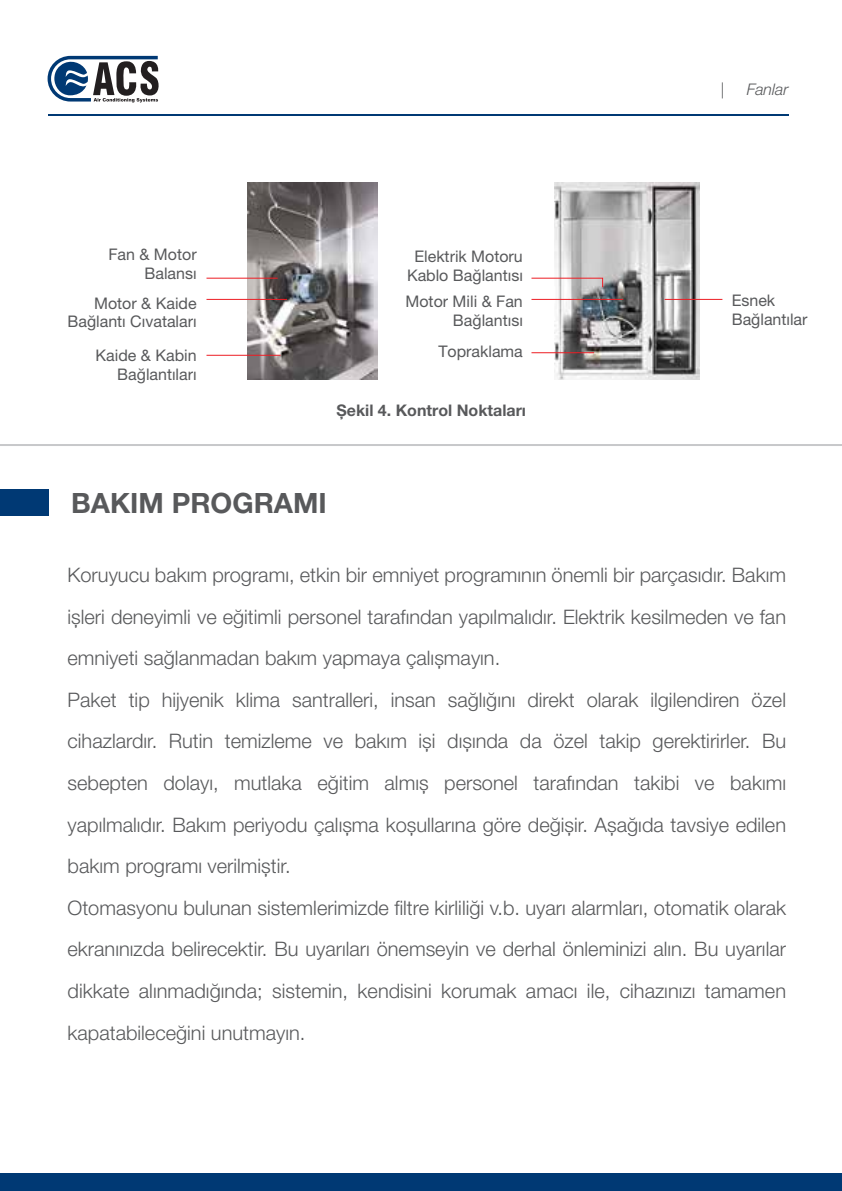
<style>
.page{position:relative;width:842px;height:1191px;background:#fff}
.page>*{position:absolute;margin:0;border:0;box-sizing:border-box;transform-origin:0 0}
.t1{font:700 28px "Helvetica Neue LT Pro";color:#58595b}
.t2{font:300 20px/41.6px "Helvetica Neue LT Pro";color:#58595b}
.t3{font:16px/19px "Helvetica Neue LT Pro";color:#58595b;text-align:right}
.t4{font:700 16px "Helvetica Neue LT Pro";color:#58595b}
.t5{font:italic 300 16px "Helvetica Neue LT Pro";color:#58595b}
</style>
<div class="page">
<svg style="left:48px;top:56px;width:111px;height:46px"></svg>
<hr style="left:48px;top:114px;width:740px;height:1px;background:#003974">
<hr style="left:0;top:444px;width:842px;height:2px;background:#c7c8ca">
<div style="left:0;top:489px;width:48px;height:27px;background:#003974"></div>
<img style="left:247px;top:182px;width:131px;height:197px">
<img style="left:554px;top:182px;width:145px;height:197px">
<hr style="left:206px;top:278px;width:72px;height:1px;background:#ed1d24">
<hr style="left:206px;top:355px;width:74px;height:1px;background:#ed1d24">
<hr style="left:206px;top:299px;width:81px;height:1px;background:#ed1d24">
<hr style="left:531px;top:299px;width:92px;height:1px;background:#ed1d24">
<hr style="left:665px;top:299px;width:57px;height:1px;background:#ed1d24">
<hr style="left:531px;top:352px;width:63px;height:1px;background:#ed1d24">
<svg style="left:531px;top:277px;width:73px;height:11px"></svg>
<div style="left:0;top:1174px;width:842px;height:17px;background:#003974"></div>
<p class="t5" style="left:721px;top:80px;width:5px">|</p>
<p class="t5" style="left:747px;top:80px;width:43px">Fanlar</p>
<p class="t3" style="left:108px;top:245px;width:90px">Fan &amp; Motor<br>Balansı</p>
<p class="t3" style="left:67px;top:293px;width:131px">Motor &amp; Kaide<br>Bağlantı Cıvataları</p>
<p class="t3" style="left:96px;top:346px;width:103px">Kaide &amp; Kabin<br>Bağlantıları</p>
<p class="t3" style="left:407px;top:247px;width:117px;text-align:center">Elektrik Motoru<br>Kablo Bağlantısı</p>
<p class="t3" style="left:405px;top:291px;width:119px">Motor Mili &amp; Fan<br>Bağlantısı</p>
<p class="t3" style="left:732px;top:291px;width:77px;text-align:left">Esnek<br>Bağlantılar</p>
<p class="t3" style="left:438px;top:341px;width:86px">Topraklama</p>
<p class="t4" style="left:336px;top:400px;width:191px">Șekil 4. Kontrol Noktaları</p>
<h1 class="t1" style="left:71px;top:485px;width:257px">BAKIM PROGRAMI</h1>
<p class="t2" style="left:68px;top:553px;width:720px">Koruyucu bakım programı, etkin bir emniyet programının önemli bir parçasıdır. Bakım ișleri deneyimli ve eğitimli personel tarafından yapılmalıdır. Elektrik kesilmeden ve fan emniyeti sağlanmadan bakım yapmaya çalıșmayın.<br>Paket tip hijyenik klima santralleri, insan sağlığını direkt olarak ilgilendiren özel cihazlardır. Rutin temizleme ve bakım iși dıșında da özel takip gerektirirler. Bu sebepten dolayı, mutlaka eğitim almıș personel tarafından takibi ve bakımı yapılmalıdır. Bakım periyodu çalıșma koșullarına göre değișir. Așağıda tavsiye edilen bakım programı verilmiștir.<br>Otomasyonu bulunan sistemlerimizde filtre kirliliği v.b. uyarı alarmları, otomatik olarak ekranınızda belirecektir. Bu uyarıları önemseyin ve derhal önleminizi alın. Bu uyarılar dikkate alınmadığında; sistemin, kendisini korumak amacı ile, cihazınızı tamamen kapatabileceğini unutmayın.</p>
</div>
